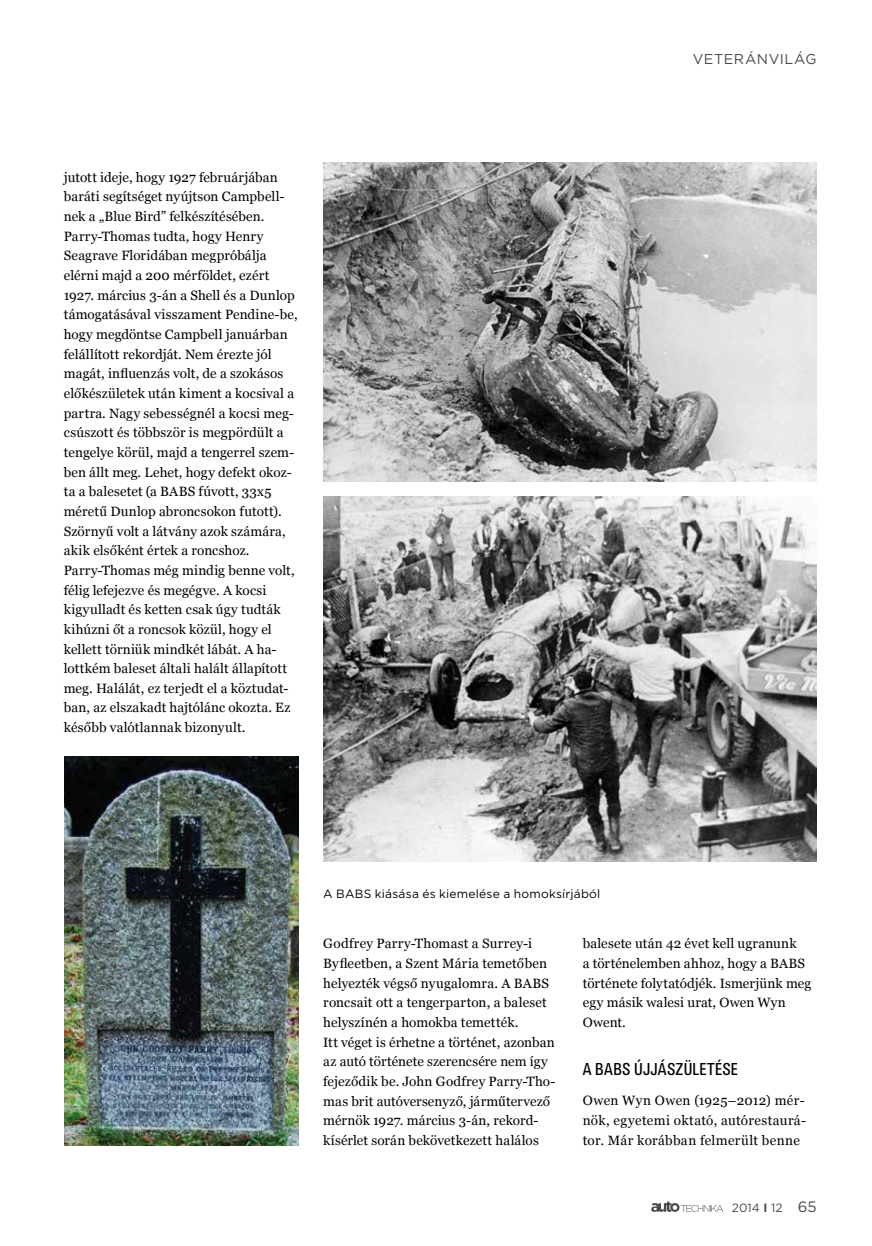
<style>
.page{position:relative;width:872px;height:1246px;background:#fff}
.page>*{position:absolute;margin:0;border:0;box-sizing:border-box;transform-origin:0 0}
.t1{font:18px "U001 Con";letter-spacing:.015em;color:#000}
.t2{font:14.25px "Gotham";letter-spacing:.035em;color:#4a4a49}
.t3{font:13.5px/19.6px "Georgia";letter-spacing:.01em;color:#000}
.t4{font:12px "Gotham";letter-spacing:.015em;color:#000}
.t5{font:12px "Gotham";color:#4a4a49}
.s1{font-weight:700}
.s2{font-size:15px}
</style>
<div class="page">
<svg style="left:651px;top:1201px;width:72px;height:11px"></svg>
<img style="left:323px;top:496px;width:493px;height:365px">
<img style="left:323px;top:162px;width:493px;height:320px">
<img style="left:64px;top:757px;width:234px;height:388px">
<p class="t3" style="left:64px;top:167px;width:235px">jutott ideje, hogy 1927 februárjában baráti segítséget nyújtson Campbell&shy;nek a „Blue Bird” felkészítésében.<br>Parry-Thomas tudta, hogy Henry Seagrave Floridában megpróbálja elérni majd a 200 mérföldet, ezért 1927. március 3-án a Shell és a Dunlop támogatásával visszament Pendine-be, hogy megdöntse Campbell januárban felállított rekordját. Nem érezte jól magát, influenzás volt, de a szokásos előkészületek után kiment a kocsival a partra. Nagy sebességnél a kocsi meg&shy;csúszott és többször is megpördült a tengelye körül, majd a tengerrel szem&shy;ben állt meg. Lehet, hogy defekt okoz&shy;ta a balesetet (a BABS fúvott, 33x5 méretű Dunlop abroncsokon futott).<br>Szörnyű volt a látvány azok számára, akik elsőként értek a roncshoz.<br>Parry-Thomas még mindig benne volt, félig lefejezve és megégve. A kocsi kigyulladt és ketten csak úgy tudták kihúzni őt a roncsok közül, hogy el kellett törniük mindkét lábát. A ha&shy;lottkém baleset általi halált állapított meg. Halálát, ez terjedt el a köztudat&shy;ban, az elszakadt hajtólánc okozta. Ez később valótlannak bizonyult.</p>
<p class="t2" style="left:692px;top:50px;width:125px">VETERÁNVILÁG</p>
<p class="t4" style="left:323px;top:886px;width:278px">A BABS kiásása és kiemelése a homoksírjából</p>
<p class="t3" style="left:323px;top:933px;width:234px">Godfrey Parry-Thomast a Surrey-i Byfleetben, a Szent Mária temetőben helyezték végső nyugalomra. A BABS roncsait ott a tengerparton, a baleset helyszínén a homokba temették.<br>Itt véget is érhetne a történet, azonban az autó története szerencsére nem így fejeződik be. John Godfrey Parry-Tho&shy;mas brit autóversenyző, járműtervező mérnök 1927. március 3-án, rekord&shy;kísérlet során bekövetkezett halálos</p>
<p class="t3" style="left:583px;top:933px;width:230px">balesete után 42 évet kell ugranunk<br>a történelemben ahhoz, hogy a BABS története folytatódjék. Ismerjünk meg egy másik walesi urat, Owen Wyn<br>Owent.</p>
<h1 class="t1" style="left:583px;top:1058px;width:157px">A BABS ÚJJÁSZÜLETÉSE</h1>
<p class="t3" style="left:583px;top:1090px;width:225px;text-align:justify">Owen Wyn Owen (1925–2012) mér&shy;nök, egyetemi oktató, autórestaurá&shy;tor. Már korábban felmerült benne</p>
<p class="t5" style="left:732px;top:1200px;width:86px">2014 <span class="s1">I</span> 12 <span class="s2">65</span></p>
</div>
